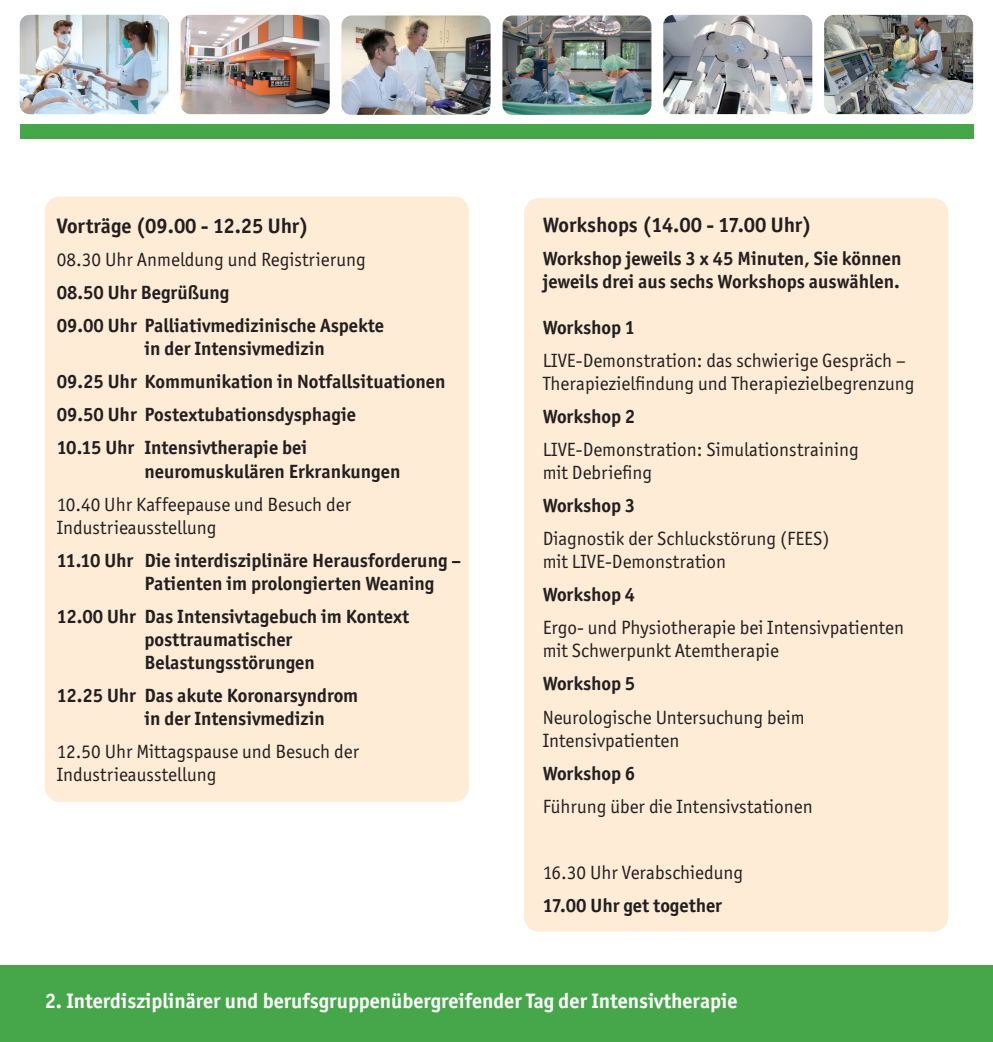
<style>
.page{position:relative;width:993px;height:1042px;background:#fff}
.page>*{position:absolute;margin:0;border:0;box-sizing:border-box;transform-origin:0 0}
.t1{font:700 21px "Officina Sans ITC Std";color:#fff}
.t2{font:700 21px "Officina Sans ITC Std";color:#231f20}
.t3{font:700 19.25px/23.1px "Officina Sans ITC Std";color:#231f20}
.t4{font:19.25px/23.1px "Officina Sans ITC Std";color:#231f20}
</style>
<div class="page">
<div style="left:20px;top:124px;width:952px;height:15px;background:#46a74a"></div>
<img style="left:502px;top:16px;width:149px;height:99px">
<img style="left:824px;top:15px;width:148px;height:99px">
<img style="left:341px;top:16px;width:149px;height:99px">
<img style="left:663px;top:15px;width:149px;height:99px">
<img style="left:181px;top:15px;width:148px;height:99px">
<img style="left:20px;top:15px;width:149px;height:99px">
<div style="left:45px;top:196px;width:424px;height:606px;background:#feecd7;border-radius:15px"></div>
<div style="left:524px;top:198px;width:423px;height:733px;background:#feecd7;border-radius:15px"></div>
<div style="left:0;top:965px;width:992px;height:77px;background:#46a74a"></div>
<p class="t2" style="left:57px;top:213px;width:253px">Vorträge (09.00 - 12.25 Uhr)</p>
<p class="t4" style="left:57px;top:248px;width:310px">08.30 Uhr Anmeldung und Registrierung</p>
<p class="t3" style="left:57px;top:276px;width:329px;line-height:33.1px">08.50 Uhr Begrüßung<br>09.00 Uhr Palliativmedizinische Aspekte</p>
<p class="t3" style="left:57px;top:332px;width:390px;line-height:33.1px;text-indent:87px">in der Intensivmedizin<br>09.25 Uhr Kommunikation in Notfallsituationen 09.50 Uhr Postextubationsdysphagie<br>10.15 Uhr Intensivtherapie bei</p>
<p class="t3" style="left:144px;top:459px;width:257px">neuromuskulären Erkrankungen</p>
<p class="t4" style="left:57px;top:492px;width:296px">10.40 Uhr Kaffeepause und Besuch der<br>Industrieausstellung</p>
<p class="t3" style="left:144px;top:548px;width:318px;text-indent:-87px">11.10 Uhr Die interdisziplinäre Herausforderung –<br>Patienten im prolongierten Weaning</p>
<p class="t3" style="left:144px;top:604px;width:266px;text-indent:-87px">12.00 Uhr Das Intensivtagebuch im Kontext posttraumatischer<br>Belastungsstörungen</p>
<p class="t3" style="left:144px;top:684px;width:215px;text-indent:-87px">12.25 Uhr Das akute Koronarsyndrom in der Intensivmedizin</p>
<p class="t4" style="left:57px;top:740px;width:304px">12.50 Uhr Mittagspause und Besuch der<br>Industrieausstellung</p>
<p class="t2" style="left:542px;top:211px;width:270px">Workshops (14.00 - 17.00 Uhr)</p>
<p class="t3" style="left:542px;top:246px;width:360px">Workshop jeweils 3 x 45 Minuten, Sie können jeweils drei aus sechs Workshops auswählen.</p>
<p class="t3" style="left:542px;top:316px;width:94px">Workshop 1</p>
<p class="t4" style="left:542px;top:349px;width:373px">LIVE-Demonstration: das schwierige Gespräch –<br>Therapiezielfindung und Therapiezielbegrenzung</p>
<p class="t3" style="left:542px;top:405px;width:94px">Workshop 2</p>
<p class="t4" style="left:542px;top:438px;width:317px">LIVE-Demonstration: Simulationstraining mit Debriefing</p>
<p class="t3" style="left:542px;top:494px;width:94px">Workshop 3</p>
<p class="t4" style="left:542px;top:527px;width:288px">Diagnostik der Schluckstörung (FEES) mit LIVE-Demonstration</p>
<p class="t3" style="left:542px;top:583px;width:94px">Workshop 4</p>
<p class="t4" style="left:542px;top:616px;width:363px">Ergo- und Physiotherapie bei Intensivpatienten mit Schwerpunkt Atemtherapie</p>
<p class="t3" style="left:542px;top:672px;width:94px">Workshop 5</p>
<p class="t4" style="left:542px;top:705px;width:263px">Neurologische Untersuchung beim<br>Intensivpatienten</p>
<p class="t3" style="left:542px;top:761px;width:94px">Workshop 6</p>
<p class="t4" style="left:542px;top:794px;width:271px">Führung über die Intensivstationen</p>
<p class="t4" style="left:542px;top:860px;width:202px">16.30 Uhr Verabschiedung</p>
<p class="t3" style="left:542px;top:893px;width:181px">17.00 Uhr get together</p>
<p class="t1" style="left:45px;top:987px;width:694px">2. Interdisziplinärer und berufsgruppenübergreifender Tag der Intensivtherapie</p>
</div>
